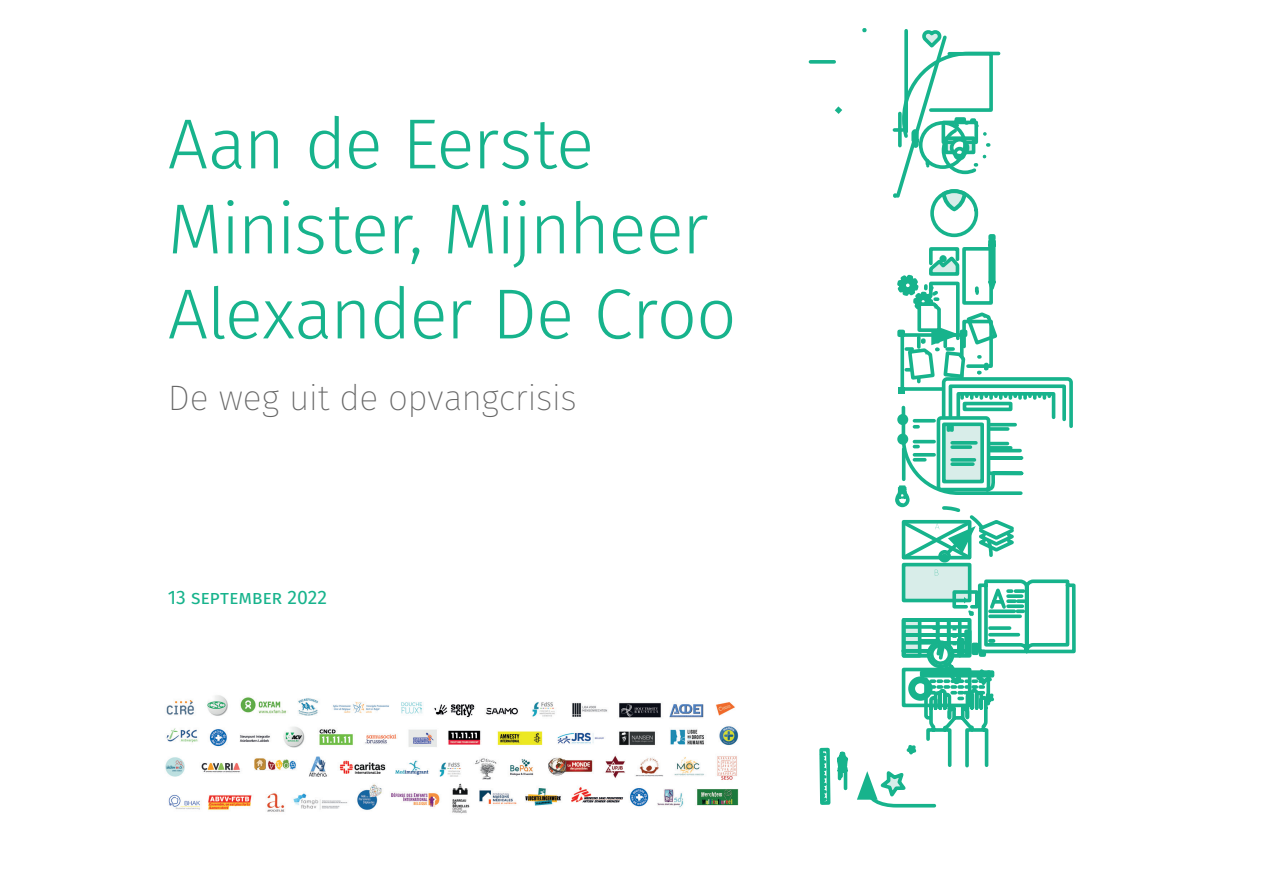
<style>
.page{position:relative;width:1263px;height:893px;background:#fff}
.page>*{position:absolute;margin:0;border:0;box-sizing:border-box;transform-origin:0 0}
.t1{font:300 70.8px/85.1px "Fira Sans";letter-spacing:-.025em;color:#17b38c}
.t2{font:200 35.4px "Fira Sans";letter-spacing:-.01em;color:#666}
.t3{font:19.5px "Fira Sans";letter-spacing:-.01em;color:#17b38c}
</style>
<div class="page">
<svg style="left:810px;top:60px;width:24px;height:4px"></svg>
<div style="left:938px;top:550px;width:13px;height:13px;border:4px solid #17b38c;border-radius:50%"></div>
<div style="left:902px;top:563px;width:69px;height:39px;background:#d8ede9;border:4px solid #17b38c"></div>
<svg style="left:862px;top:28px;width:5px;height:5px"></svg>
<svg style="left:819px;top:747px;width:30px;height:58px"></svg>
<svg style="left:835px;top:106px;width:7px;height:8px"></svg>
<svg style="left:893px;top:29px;width:180px;height:533px"></svg>
<svg style="left:857px;top:570px;width:219px;height:238px"></svg>
<img style="left:165px;top:695px;width:574px;height:119px">
<p class="t1" style="left:168px;top:101px;width:570px">Aan de Eerste<br>Minister, Mijnheer<br>Alexander De Croo</p>
<p class="t2" style="left:168px;top:373px;width:410px">De weg uit de opvangcrisis</p>
<p class="t3" style="left:168px;top:582px;width:161px">13 september 2022</p>
</div>
